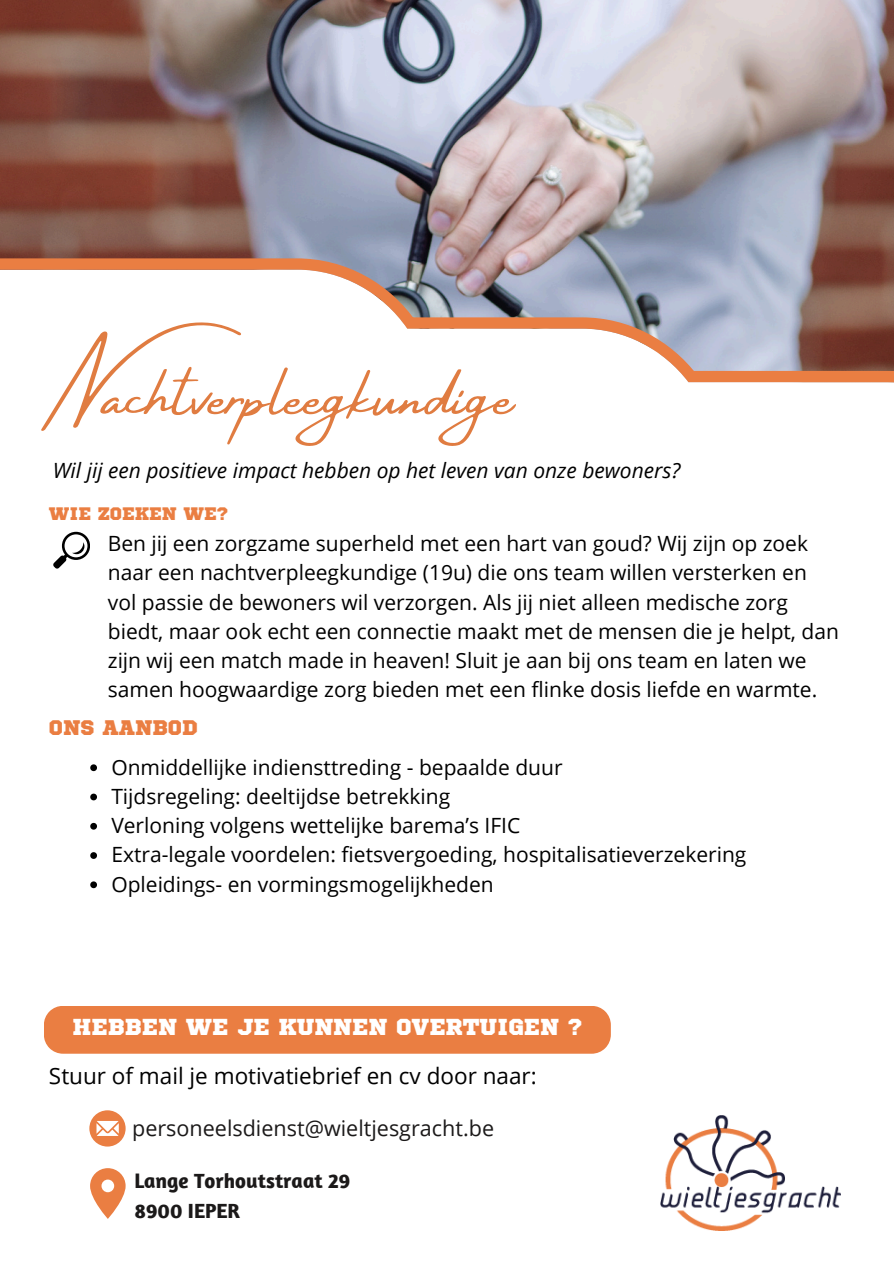
<style>
.page{position:relative;width:894px;height:1264px;background:#fff}
.page>*{position:absolute;margin:0;border:0;box-sizing:border-box;transform-origin:0 0}
.t1{font:67.5px "Amsterdam Four";color:#e07c41}
.t2{font:22.95px "Sports World";color:#fff}
.t3{font:22.5px "Open Sans";color:#000}
.t4{font:21.6px "Open Sans";color:#1b1919}
.t5{font:21px/29.2px "Open Sans";color:#000}
.t6{font:italic 21px "Open Sans";color:#000}
.t7{font:700 21px/29.2px "Amaranth";color:#1b1919}
.t8{font:21px "Sports World";color:#ea7e42}
.t9{font:18px "Sports World";color:#ea7e42}
</style>
<div class="page">
<svg style="left:53px;top:532px;width:37px;height:37px"></svg>
<img style="left:0;top:0;width:893px;height:383px">
<div style="left:44px;top:1006px;width:566px;height:47px;background:#ea7e42"></div>
<svg style="left:89px;top:1110px;width:36px;height:36px"></svg>
<svg style="left:90px;top:1168px;width:36px;height:50px"></svg>
<img style="left:660px;top:1115px;width:180px;height:115px">
<svg style="left:90px;top:764px;width:7px;height:7px"></svg>
<svg style="left:90px;top:793px;width:7px;height:7px"></svg>
<svg style="left:90px;top:822px;width:7px;height:7px"></svg>
<svg style="left:90px;top:852px;width:7px;height:6px"></svg>
<svg style="left:90px;top:881px;width:7px;height:7px"></svg>
<p class="t1" style="left:56px;top:358px;width:459px">Nachtverpleegkundige</p>
<p class="t6" style="left:53px;top:455px;width:629px">Wil jij een positieve impact hebben op het leven van onze bewoners?</p>
<p class="t9" style="left:49px;top:505px;width:181px">WIE ZOEKEN WE?</p>
<p class="t5" style="left:108px;top:528px;width:732px">Ben jij een zorgzame superheld met een hart van goud? Wij zijn op zoek naar een nachtverpleegkundige (19u) die ons team willen versterken en vol passie de bewoners wil verzorgen. Als jij niet alleen medische zorg biedt, maar ook echt een connectie maakt met de mensen die je helpt, dan zijn wij een match made in heaven! Sluit je aan bij ons team en laten we samen hoogwaardige zorg bieden met een flinke dosis liefde en warmte.</p>
<p class="t8" style="left:49px;top:718px;width:150px">ONS AANBOD</p>
<h2 class="t5" style="left:111px;top:751px;width:452px">Onmiddellijke indiensttreding - bepaalde duur</h2>
<h2 class="t5" style="left:111px;top:781px;width:340px">Tijdsregeling: deeltijdse betrekking</h2>
<h4 class="t5" style="left:111px;top:810px;width:410px">Verloning volgens wettelijke barema’s IFIC</h4>
<p class="t5" style="left:111px;top:839px;width:636px">Extra-legale voordelen: fietsvergoeding, hospitalisatieverzekering</p>
<p class="t5" style="left:111px;top:868px;width:384px">Opleidings- en vormingsmogelijkheden</p>
<h1 class="t2" style="left:72px;top:1001px;width:511px">HEBBEN WE JE KUNNEN OVERTUIGEN ?</h1>
<h4 class="t2" style="left:72px;top:1017px;width:511px">HEBBEN WE JE KUNNEN OVERTUIGEN ?</h4>
<h2 class="t3" style="left:49px;top:1060px;width:489px">Stuur of mail je motivatiebrief en cv door naar:</h2>
<p class="t4" style="left:132px;top:1113px;width:363px">personeelsdienst@wieltjesgracht.be</p>
<h4 class="t7" style="left:134px;top:1165px;width:217px">Lange Torhoutstraat 29<br>8900 IEPER</h4>
</div>
